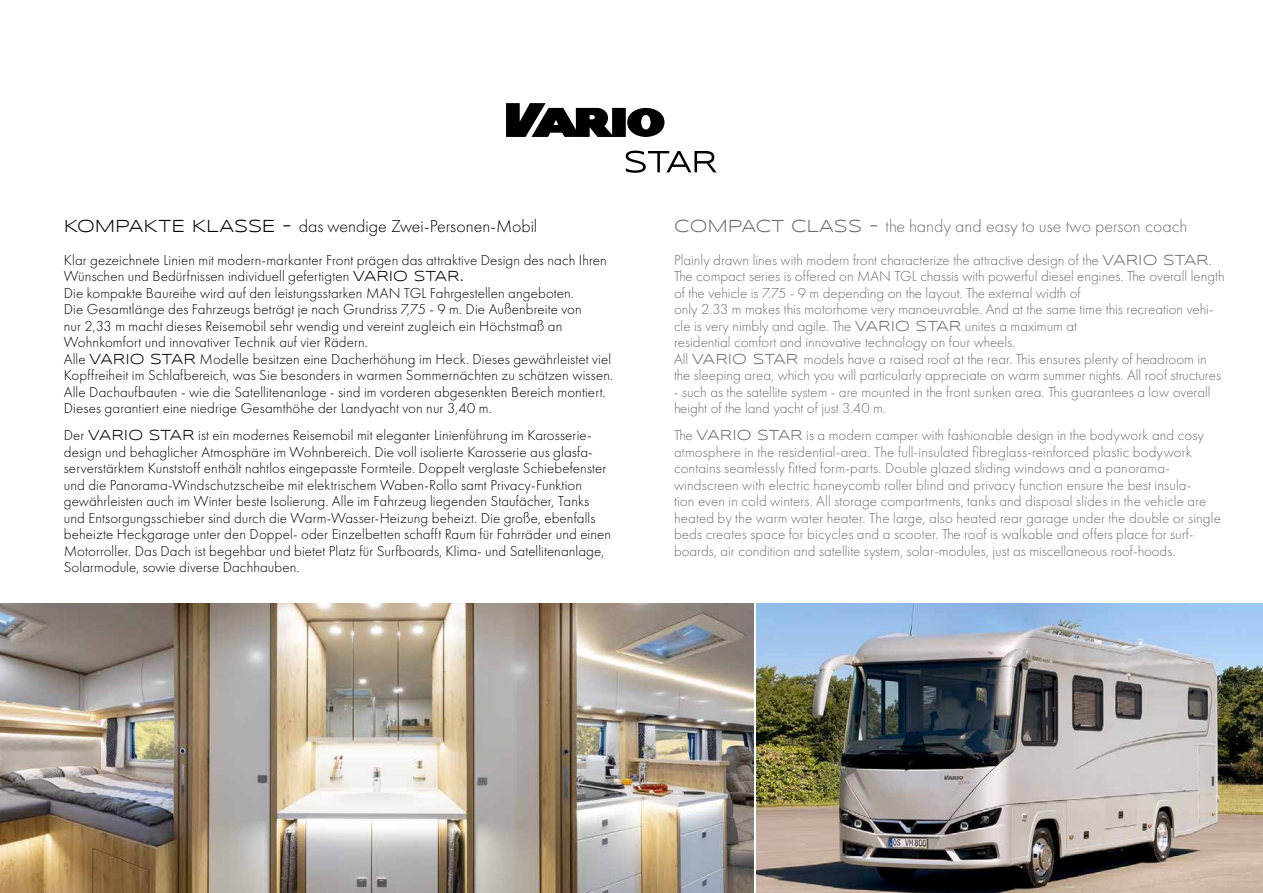
<style>
.page{position:relative;width:1263px;height:893px;background:#fff}
.page>*{position:absolute;margin:0;border:0;box-sizing:border-box;transform-origin:0 0}
.t1{font:300 18px "Futura PT";color:#6e6e6e}
.t2{font:300 18px "Futura PT";color:#000}
.t3{font:300 15px/16.5px "Futura PT";letter-spacing:.005em;color:#000}
.t4{font:300 15px/16.5px "Futura PT";color:#6e6e6e}
.s1{font-family:"Syncopate";font-weight:400}
</style>
<div class="page">
<svg style="left:506px;top:103px;width:158px;height:34px"></svg>
<svg style="left:626px;top:151px;width:90px;height:22px"></svg>
<img style="left:757px;top:604px;width:506px;height:289px">
<img style="left:0;top:604px;width:753px;height:289px">
<p class="t2" style="left:64px;top:215px;width:475px"><span class="s1">KOMPAKTE KLASSE -</span> das wendige Zwei-Personen-Mobil</p>
<p class="t3" style="left:64px;top:252px;width:551px">Klar gezeichnete Linien mit modern-markanter Front prägen das attraktive Design des nach Ihren Wünschen und Bedürfnissen individuell gefertigten <span class="s1">VARIO STAR.<br></span>Die kompakte Baureihe wird auf den leistungsstarken MAN TGL Fahrgestellen angeboten.<br>Die Gesamtlänge des Fahrzeugs beträgt je nach Grundriss 7,75 - 9 m. Die Außenbreite von<br>nur 2,33 m macht dieses Reisemobil sehr wendig und vereint zugleich ein Höchstmaß an Wohnkomfort und innovativer Technik auf vier Rädern.<br>Alle <span class="s1">VARIO STAR</span> Modelle besitzen eine Dacherhöhung im Heck. Dieses gewährleistet viel Kopffreiheit im Schlafbereich, was Sie besonders in warmen Sommernächten zu schätzen wissen.<br>Alle Dachaufbauten - wie die Satellitenanlage - sind im vorderen abgesenkten Bereich montiert.<br>Dieses garantiert eine niedrige Gesamthöhe der Landyacht von nur 3,40 m.</p>
<p class="t3" style="left:64px;top:427px;width:549px">Der <span class="s1">VARIO STAR</span> ist ein modernes Reisemobil mit eleganter Linienführung im Karosserie&shy;design und behaglicher Atmosphäre im Wohnbereich. Die voll isolierte Karosserie aus glasfa&shy;serverstärktem Kunststoff enthält nahtlos eingepasste Formteile. Doppelt verglaste Schiebefenster und die Panorama-Windschutzscheibe mit elektrischem Waben-Rollo samt Privacy-Funktion gewährleisten auch im Winter beste Isolierung. Alle im Fahrzeug liegenden Staufächer, Tanks und Entsorgungsschieber sind durch die Warm-Wasser-Heizung beheizt. Die große, ebenfalls beheizte Heckgarage unter den Doppel- oder Einzelbetten schafft Raum für Fahrräder und einen Motorroller. Das Dach ist begehbar und bietet Platz für Surfboards, Klima- und Satellitenanlage, Solarmodule, sowie diverse Dachhauben.</p>
<p class="t1" style="left:674px;top:215px;width:515px"><span class="s1">COMPACT CLASS -</span> the handy and easy to use two person coach</p>
<p class="t4" style="left:674px;top:252px;width:552px">Plainly drawn lines with modern front characterize the attractive design of the <span class="s1">VARIO STAR</span>.<br>The compact series is offered on MAN TGL chassis with powerful diesel engines. The overall length of the vehicle is 7.75 - 9 m depending on the layout. The external width of<br>only 2.33 m makes this motorhome very manoeuvrable. And at the same time this recreation vehi&shy;cle is very nimbly and agile. The <span class="s1">VARIO STAR</span> unites a maximum at<br>residential comfort and innovative technology on four wheels.<br>All <span class="s1">VARIO STAR</span> models have a raised roof at the rear. This ensures plenty of headroom in the sleeping area, which you will particularly appreciate on warm summer nights. All roof structures</p>
<p class="t4" style="left:674px;top:384px;width:538px">- such as the satellite system - are mounted in the front sunken area. This guarantees a low overall height of the land yacht of just 3.40 m.</p>
<p class="t4" style="left:674px;top:427px;width:548px">The <span class="s1">VARIO STAR</span> is a modern camper with fashionable design in the bodywork and cosy atmosphere in the residential-area. The full-insulated fibreglass-reinforced plastic bodywork contains seamlessly fitted form-parts. Double glazed sliding windows and a panorama&shy;windscreen with electric honeycomb roller blind and privacy function ensure the best insula-<br>tion even in cold winters. All storage compartments, tanks and disposal slides in the vehicle are heated by the warm water heater. The large, also heated rear garage under the double or single beds creates space for bicycles and a scooter. The roof is walkable and offers place for surf&shy;boards, air condition and satellite system, solar-modules, just as miscellaneous roof-hoods.</p>
</div>
